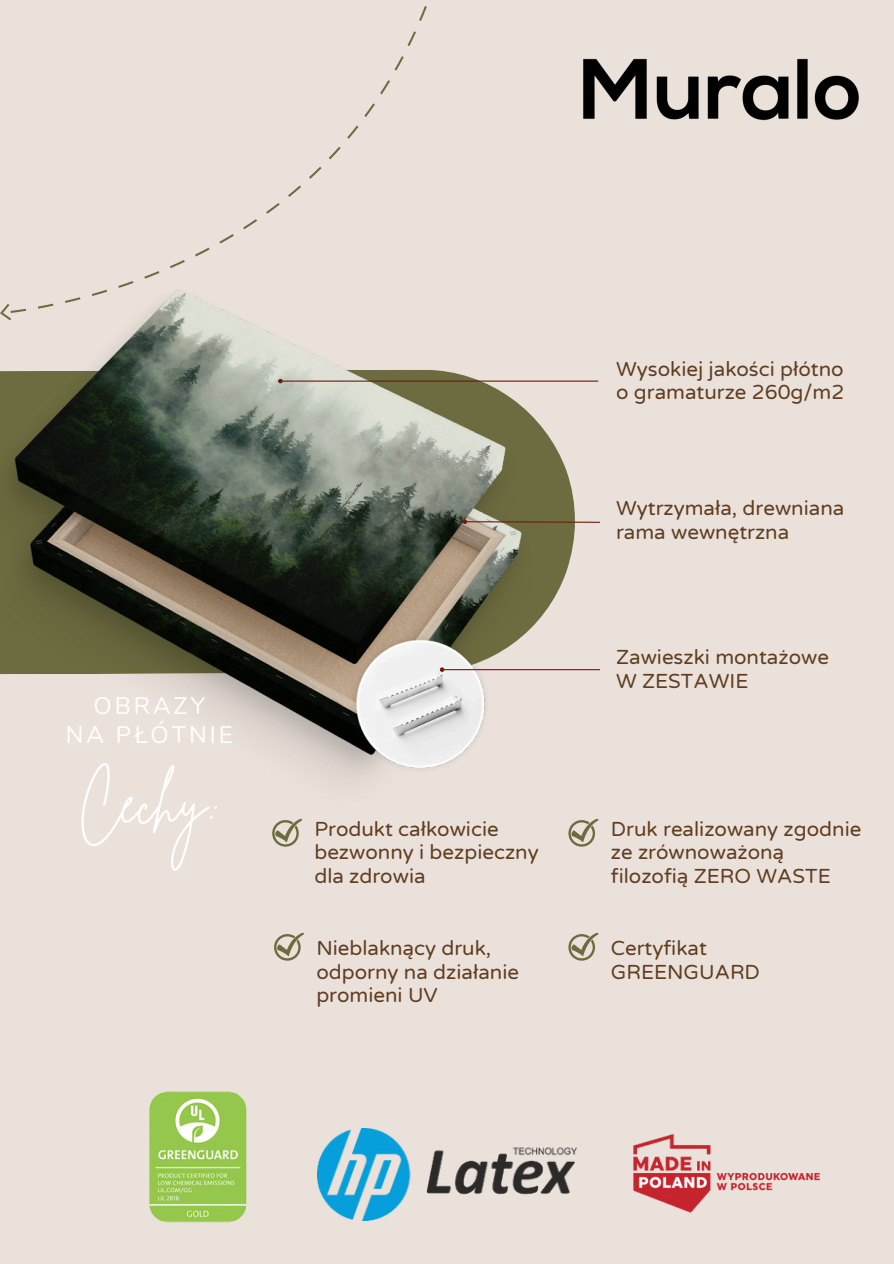
<style>
.page{position:relative;width:894px;height:1264px;background:#fff}
.page>*{position:absolute;margin:0;border:0;box-sizing:border-box;transform-origin:0 0}
.t1{font:57.45px "Brittany Signature";color:#fff}
.t2{font:24px/28.7px "Nunito";letter-spacing:.125em;color:#fff;text-align:center}
.t3{font:20.55px/23.7px "Varela Round";color:#603e20}
</style>
<div class="page">
<div style="left:0;top:0;width:893px;height:1263px;background:#ebe1db"></div>
<svg style="left:547px;top:381px;width:28px;height:290px"></svg>
<svg style="left:272px;top:818px;width:30px;height:28px"></svg>
<svg style="left:274px;top:932px;width:30px;height:28px"></svg>
<svg style="left:568px;top:818px;width:30px;height:28px"></svg>
<svg style="left:568px;top:932px;width:30px;height:28px"></svg>
<img style="left:0;top:242px;width:547px;height:537px">
<hr style="left:283px;top:380px;width:314px;height:1px;background:#6f1c09">
<svg style="left:278px;top:379px;width:5px;height:4px"></svg>
<hr style="left:444px;top:669px;width:155px;height:1px;background:#6f1c09">
<svg style="left:440px;top:667px;width:4px;height:5px"></svg>
<svg style="left:462px;top:519px;width:138px;height:5px"></svg>
<img style="left:583px;top:58px;width:276px;height:63px">
<img style="left:149px;top:1091px;width:97px;height:132px">
<img style="left:317px;top:1128px;width:259px;height:92px">
<img style="left:633px;top:1133px;width:187px;height:80px">
<p class="t2" style="left:66px;top:691px;width:168px">OBRAZY<br>NA PŁÓTNIE</p>
<p class="t1" style="left:79px;top:765px;width:143px">Cechy:</p>
<p class="t3" style="left:616px;top:357px;width:230px">Wysokiej jakości płótno o gramaturze 260g/m2</p>
<p class="t3" style="left:616px;top:497px;width:230px">Wytrzymała, drewniana rama wewnętrzna</p>
<h1 class="t3" style="left:314px;top:817px;width:226px">Produkt całkowicie bezwonny i bezpieczny dla zdrowia</h1>
<p class="t3" style="left:616px;top:645px;width:214px">Zawieszki montażowe<br>W ZESTAWIE</p>
<p class="t3" style="left:610px;top:817px;width:252px">Druk realizowany zgodnie ze zrównoważoną filozofią ZERO WASTE</p>
<p class="t3" style="left:316px;top:936px;width:204px">Nieblaknący druk, odporny na działanie promieni UV</p>
<p class="t3" style="left:610px;top:936px;width:151px">Certyfikat<br>GREENGUARD</p>
</div>
